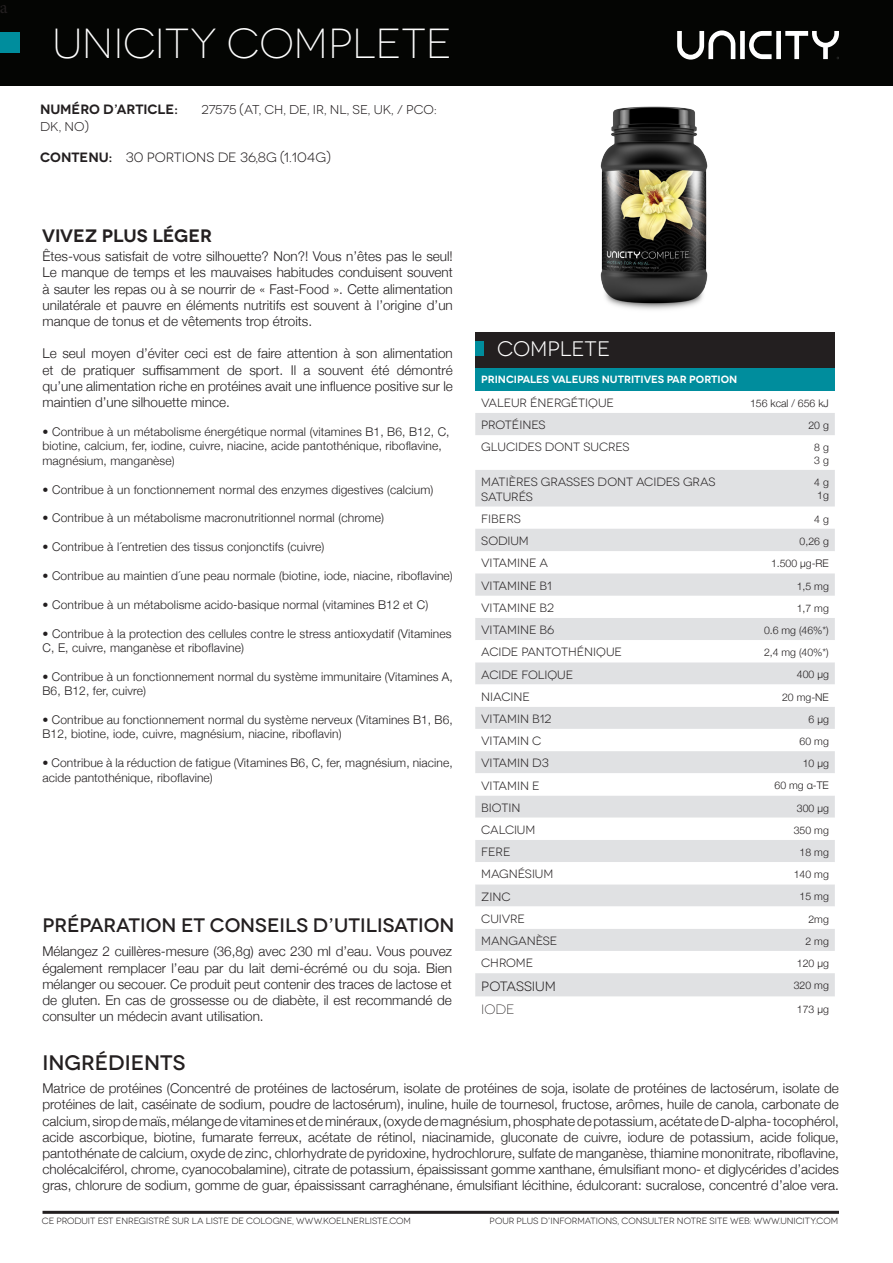
<style>
.page{position:relative;width:893px;height:1263px;background:#fff}
.page>*{position:absolute;margin:0;border:0;box-sizing:border-box;transform-origin:0 0}
.t1{font:300 42px "Novecentowide";color:#fff}
.t2{font:500 21px "Novecentowide";color:#231f20}
.t3{font:21px "Novecentowide";color:#fff}
.t4{font:500 19.5px "Novecentowide";color:#231f20}
.t5{font:600 18px "Novecentowide";letter-spacing:-.005em;color:#231f20}
.t6{font:18px "Minion Pro";color:#231f20}
.t7{font:300 13.5px/16.2px "Helvetica Neue";color:#231f20;text-align:justify}
.t8{font:13.5px "Novecentowide";color:#231f20}
.t9{font:600 13.5px "Novecentowide";letter-spacing:-.005em;color:#231f20}
.t10{font:300 13.5px "Novecentowide";color:#231f20}
.t11{font:12.75px "Novecentowide";letter-spacing:-.005em;color:#231f20}
.t12{font:300 12px "Helvetica Neue";letter-spacing:.01em;color:#231f20}
.t13{font:12px/14.4px "Novecentowide";color:#231f20}
.t14{font:300 10.5px "Helvetica Neue";color:#231f20}
.t15{font:600 10.5px "Novecentowide";letter-spacing:-.01em;color:#fff}
.t16{font:9px "Novecentowide";color:#231f20}
.s1{font-weight:600}
</style>
<div class="page">
<div style="left:0;top:0;width:892px;height:86px;background:#040503"></div>
<div style="left:0;top:32px;width:19px;height:20px;background:#008d9d"></div>
<svg style="left:677px;top:30px;width:162px;height:30px"></svg>
<div style="left:475px;top:333px;width:360px;height:35px;background:#231f20"></div>
<div style="left:475px;top:368px;width:360px;height:23px;background:#008d9d"></div>
<svg style="left:475px;top:413px;width:360px;height:138px;fill:#e0e1e3"></svg>
<svg style="left:475px;top:618px;width:360px;height:379px;fill:#e0e1e3"></svg>
<svg style="left:475px;top:573px;width:360px;height:23px;background:#e1e2e3"></svg>
<div style="left:475px;top:341px;width:9px;height:15px;background:#008d9d"></div>
<hr style="left:43px;top:1211px;width:796px;height:3px;background:#231f20">
<img style="left:517px;top:106px;width:275px;height:227px">
<p class="t6" style="left:-1px;top:-5px;width:9px">a</p>
<p class="t1" style="left:53px;top:19px;width:401px">UNICITY COMPLETE</p>
<p class="t9" style="left:40px;top:101px;width:139px">NUMÉRO D’ARTICLE:</p>
<p class="t11" style="left:201px;top:102px;width:237px">27575 (AT, CH, DE, IR, NL, SE, UK, / PCO:</p>
<p class="t11" style="left:40px;top:119px;width:50px">DK, NO)</p>
<p class="t8" style="left:40px;top:150px;width:292px"><span class="s1">CONTENU:</span> 30 PORTIONS DE 36,8G (1.104G)</p>
<p class="t5" style="left:42px;top:224px;width:171px">VIVEZ PLUS LÉGER</p>
<p class="t7" style="left:43px;top:247px;width:412px">Êtes-vous satisfait de votre silhouette? Non?! Vous n’êtes pas le seul!<br>Le manque de temps et les mauvaises habitudes conduisent souvent à sauter les repas ou à se nourrir de « Fast-Food ». Cette alimentation unilatérale et pauvre en éléments nutritifs est souvent à l’origine d’un manque de tonus et de vêtements trop étroits.</p>
<p class="t7" style="left:43px;top:345px;width:412px">Le seul moyen d’éviter ceci est de faire attention à son alimentation et de pratiquer suffisamment de sport. Il a souvent été démontré qu’une alimentation riche en protéines avait une influence positive sur le maintien d’une silhouette mince.</p>
<p class="t12" style="left:43px;top:422px;width:409px">• Contribue à un métabolisme énergétique normal (vitamines B1, B6, B12, C,</p>
<p class="t12" style="left:43px;top:436px;width:401px">biotine, calcium, fer, iodine, cuivre, niacine, acide pantothénique, riboflavine,</p>
<p class="t12" style="left:43px;top:451px;width:134px">magnésium, manganèse)</p>
<p class="t12" style="left:43px;top:479px;width:392px">• Contribue à un fonctionnement normal des enzymes digestives (calcium)</p>
<p class="t12" style="left:43px;top:508px;width:343px">• Contribue à un métabolisme macronutritionnel normal (chrome)</p>
<p class="t12" style="left:43px;top:537px;width:283px">• Contribue à l´entretien des tissus conjonctifs (cuivre)</p>
<p class="t12" style="left:43px;top:566px;width:412px">• Contribue au maintien d´une peau normale (biotine, iode, niacine, riboflavine)</p>
<p class="t12" style="left:43px;top:595px;width:387px">• Contribue à un métabolisme acido-basique normal (vitamines B12 et C)</p>
<p class="t12" style="left:43px;top:623px;width:411px">• Contribue à la protection des cellules contre le stress antioxydatif (Vitamines</p>
<p class="t12" style="left:43px;top:638px;width:203px">C, E, cuivre, manganèse et riboflavine)</p>
<p class="t12" style="left:43px;top:667px;width:412px">• Contribue à un fonctionnement normal du système immunitaire (Vitamines A,</p>
<p class="t12" style="left:43px;top:681px;width:105px">B6, B12, fer, cuivre)</p>
<p class="t12" style="left:43px;top:710px;width:412px">• Contribue au fonctionnement normal du système nerveux (Vitamines B1, B6,</p>
<p class="t12" style="left:43px;top:724px;width:301px">B12, biotine, iode, cuivre, magnésium, niacine, riboflavin)</p>
<p class="t12" style="left:43px;top:753px;width:412px">• Contribue à la réduction de fatigue (Vitamines B6, C, fer, magnésium, niacine,</p>
<p class="t12" style="left:43px;top:767px;width:172px">acide pantothénique, riboflavine)</p>
<p class="t4" style="left:43px;top:913px;width:413px">PRÉPARATION ET CONSEILS D’UTILISATION</p>
<p class="t7" style="left:42px;top:942px;width:411px">Mélangez 2 cuillères-mesure (36,8g) avec 230 ml d’eau. Vous pouvez également remplacer l’eau par du lait demi-écrémé ou du soja. Bien mélanger ou secouer. Ce produit peut contenir des traces de lactose et de gluten. En cas de grossesse ou de diabète, il est recommandé de consulter un médecin avant utilisation.</p>
<p class="t2" style="left:43px;top:1050px;width:144px">INGRÉDIENTS</p>
<p class="t3" style="left:497px;top:337px;width:114px">COMPLETE</p>
<p class="t15" style="left:481px;top:373px;width:257px">PRINCIPALES VALEURS NUTRITIVES PAR PORTION</p>
<p class="t13" style="left:481px;top:396px;width:134px">VALEUR ÉNERGÉTIQUE</p>
<p class="t14" style="left:750px;top:395px;width:80px">156 kcal / 656 kJ</p>
<p class="t13" style="left:481px;top:418px;width:66px">PROTÉINES</p>
<p class="t14" style="left:808px;top:417px;width:22px">20 g</p>
<p class="t13" style="left:481px;top:440px;width:150px">GLUCIDES DONT SUCRES</p>
<p class="t14" style="left:814px;top:439px;width:16px">8 g</p>
<p class="t14" style="left:814px;top:452px;width:16px">3 g</p>
<p class="t13" style="left:481px;top:475px;width:236px">MATIÈRES GRASSES DONT ACIDES GRAS<br>SATURÉS</p>
<p class="t14" style="left:814px;top:474px;width:16px">4 g</p>
<p class="t14" style="left:817px;top:486px;width:13px">1g</p>
<p class="t13" style="left:481px;top:511px;width:41px">FIBERS</p>
<p class="t14" style="left:814px;top:510px;width:16px">4 g</p>
<p class="t13" style="left:481px;top:534px;width:49px">SODIUM</p>
<p class="t14" style="left:800px;top:533px;width:31px">0,26 g</p>
<p class="t13" style="left:481px;top:556px;width:68px">VITAMINE A</p>
<p class="t14" style="left:771px;top:555px;width:59px">1.500 μg-RE</p>
<p class="t13" style="left:481px;top:578px;width:72px">VITAMINE B1</p>
<p class="t14" style="left:797px;top:577px;width:34px">1,5 mg</p>
<p class="t13" style="left:481px;top:601px;width:74px">VITAMINE B2</p>
<p class="t14" style="left:797px;top:600px;width:34px">1,7 mg</p>
<p class="t13" style="left:481px;top:623px;width:75px">VITAMINE B6</p>
<p class="t14" style="left:764px;top:622px;width:66px">0.6 mg (46%*)</p>
<p class="t13" style="left:481px;top:645px;width:142px">ACIDE PANTOTHÉNIQUE</p>
<p class="t14" style="left:764px;top:644px;width:66px">2,4 mg (40%*)</p>
<p class="t13" style="left:481px;top:667px;width:93px">ACIDE FOLIQUE</p>
<p class="t14" style="left:797px;top:666px;width:33px">400 μg</p>
<p class="t13" style="left:481px;top:689px;width:50px">NIACINE</p>
<p class="t14" style="left:782px;top:688px;width:48px">20 mg-NE</p>
<p class="t13" style="left:481px;top:712px;width:72px">VITAMIN B12</p>
<p class="t14" style="left:809px;top:711px;width:22px">6 μg</p>
<p class="t13" style="left:481px;top:734px;width:62px">VITAMIN C</p>
<p class="t14" style="left:800px;top:733px;width:31px">60 mg</p>
<p class="t13" style="left:481px;top:756px;width:69px">VITAMIN D3</p>
<p class="t14" style="left:803px;top:755px;width:28px">10 μg</p>
<p class="t13" style="left:481px;top:778px;width:60px">VITAMIN E</p>
<p class="t14" style="left:774px;top:777px;width:56px">60 mg α-TE</p>
<p class="t13" style="left:481px;top:800px;width:41px">BIOTIN</p>
<p class="t14" style="left:797px;top:799px;width:33px">300 μg</p>
<p class="t13" style="left:481px;top:823px;width:56px">CALCIUM</p>
<p class="t14" style="left:794px;top:822px;width:37px">350 mg</p>
<p class="t13" style="left:481px;top:845px;width:31px">FERE</p>
<p class="t14" style="left:800px;top:844px;width:31px">18 mg</p>
<p class="t13" style="left:481px;top:867px;width:74px">MAGNÉSIUM</p>
<p class="t14" style="left:794px;top:866px;width:37px">140 mg</p>
<p class="t13" style="left:481px;top:889px;width:31px">ZINC</p>
<p class="t14" style="left:800px;top:888px;width:31px">15 mg</p>
<p class="t13" style="left:481px;top:911px;width:45px">CUIVRE</p>
<p class="t14" style="left:808px;top:910px;width:22px">2mg</p>
<p class="t13" style="left:481px;top:933px;width:78px">MANGANÈSE</p>
<p class="t14" style="left:805px;top:933px;width:25px">2 mg</p>
<p class="t13" style="left:481px;top:956px;width:54px">CHROME</p>
<p class="t14" style="left:797px;top:955px;width:33px">120 μg</p>
<p class="t8" style="left:481px;top:978px;width:76px">POTASSIUM</p>
<p class="t14" style="left:794px;top:977px;width:37px">320 mg</p>
<p class="t10" style="left:481px;top:1002px;width:35px">Iode</p>
<p class="t14" style="left:797px;top:1000px;width:33px">173 μg</p>
<p class="t7" style="left:43px;top:1079px;width:798px">Matrice de protéines (Concentré de protéines de lactosérum, isolate de protéines de soja, isolate de protéines de lactosérum, isolate de protéines de lait, caséinate de sodium, poudre de lactosérum), inuline, huile de tournesol, fructose, arômes, huile de canola, carbonate de calcium, sirop de maïs, mélange de vitamines et de minéraux, (oxyde de magnésium, phosphate de potassium, acétate de D-alpha- tocophérol, acide ascorbique, biotine, fumarate ferreux, acétate de rétinol, niacinamide, gluconate de cuivre, iodure de potassium, acide folique, pantothénate de calcium, oxyde de zinc, chlorhydrate de pyridoxine, hydrochlorure, sulfate de manganèse, thiamine mononitrate, riboflavine, cholécalciférol, chrome, cyanocobalamine), citrate de potassium, épaississant gomme xanthane, émulsifiant mono- et diglycérides d’acides gras, chlorure de sodium, gomme de guar, épaississant carraghénane, émulsifiant lécithine, édulcorant: sucralose, concentré d’aloe vera.</p>
<p class="t16" style="left:490px;top:1215px;width:350px">POUR PLUS D’INFORMATIONS, CONSULTER NOTRE SITE WEB: WWW.UNICITY.COM</p>
<p class="t16" style="left:42px;top:1215px;width:371px">CE PRODUIT EST ENREGISTRÉ SUR LA LISTE DE COLOGNE, WWW.KOELNERLISTE.COM</p>
</div>
